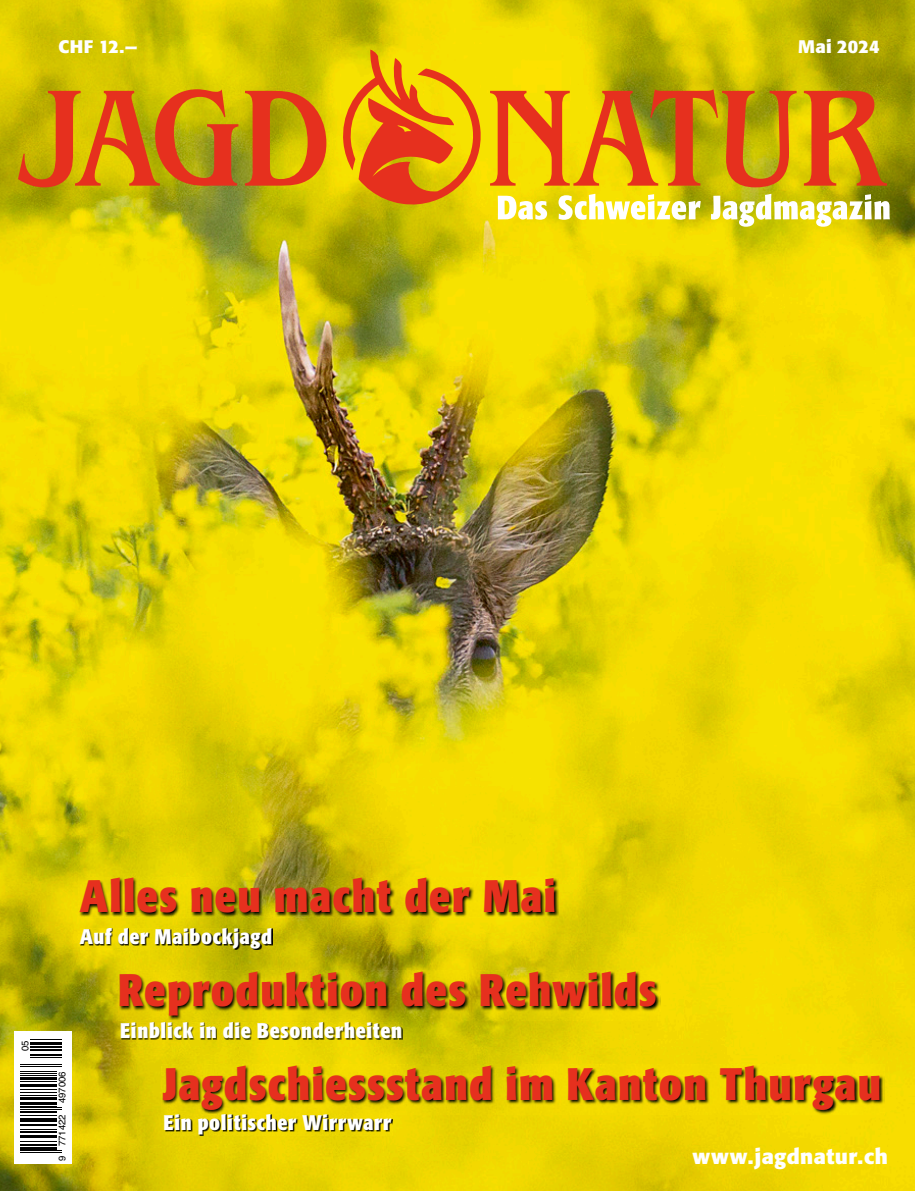
<style>
.page{position:relative;width:915px;height:1191px;background:#fff}
.page>*{position:absolute;margin:0;border:0;box-sizing:border-box;transform-origin:0 0}
.t1{font:700 condensed 45px "Formata";letter-spacing:.03em;color:#e6301e}
.t2{font:700 condensed 21px "Formata";letter-spacing:.035em;color:#fff}
.t3{font:700 21px "Formata";letter-spacing:.02em;color:#fff}
.t4{font:700 18px "Formata";letter-spacing:.015em;color:#fff}
.t5{font:9.6px "Helvetica";color:#000}
</style>
<div class="page">
<img style="left:0;top:0;width:914px;height:1191px">
<div style="left:14px;top:1031px;width:57px;height:132px;background:#fff"></div>
<svg style="left:20px;top:1044px;width:42px;height:106px"></svg>
<hr style="left:20px;top:1152px;width:42px;height:1px;background:#000">
<hr style="left:20px;top:1150px;width:42px;height:1px;background:#000">
<hr style="left:20px;top:1146px;width:37px;height:3px;background:#000">
<hr style="left:20px;top:1144px;width:37px;height:1px;background:#000">
<hr style="left:20px;top:1141px;width:37px;height:1px;background:#000">
<hr style="left:20px;top:1137px;width:37px;height:1px;background:#000">
<hr style="left:20px;top:1134px;width:37px;height:2px;background:#000">
<hr style="left:20px;top:1130px;width:37px;height:2px;background:#000">
<hr style="left:20px;top:1129px;width:37px;height:1px;background:#000">
<hr style="left:20px;top:1124px;width:37px;height:2px;background:#000">
<hr style="left:20px;top:1120px;width:37px;height:2px;background:#000">
<hr style="left:20px;top:1117px;width:37px;height:2px;background:#000">
<hr style="left:20px;top:1114px;width:37px;height:1px;background:#000">
<hr style="left:20px;top:1111px;width:37px;height:2px;background:#000">
<hr style="left:20px;top:1109px;width:42px;height:1px;background:#000">
<hr style="left:20px;top:1107px;width:42px;height:1px;background:#000">
<hr style="left:20px;top:1105px;width:37px;height:1px;background:#000">
<hr style="left:20px;top:1101px;width:37px;height:3px;background:#000">
<hr style="left:20px;top:1097px;width:37px;height:3px;background:#000">
<hr style="left:20px;top:1095px;width:37px;height:1px;background:#000">
<hr style="left:20px;top:1092px;width:37px;height:1px;background:#000">
<hr style="left:20px;top:1088px;width:37px;height:1px;background:#000">
<hr style="left:20px;top:1084px;width:37px;height:2px;background:#000">
<hr style="left:20px;top:1081px;width:37px;height:1px;background:#000">
<hr style="left:20px;top:1077px;width:37px;height:3px;background:#000">
<hr style="left:20px;top:1074px;width:37px;height:1px;background:#000">
<hr style="left:20px;top:1072px;width:37px;height:1px;background:#000">
<hr style="left:20px;top:1070px;width:37px;height:1px;background:#000">
<hr style="left:20px;top:1066px;width:42px;height:1px;background:#000">
<hr style="left:20px;top:1064px;width:42px;height:1px;background:#000">
<hr style="left:30px;top:1056px;width:32px;height:1px;background:#000">
<hr style="left:30px;top:1054px;width:32px;height:2px;background:#000">
<hr style="left:30px;top:1049px;width:32px;height:2px;background:#000">
<hr style="left:30px;top:1047px;width:32px;height:1px;background:#000">
<hr style="left:30px;top:1045px;width:32px;height:1px;background:#000">
<hr style="left:30px;top:1041px;width:32px;height:3px;background:#000">
<hr style="left:30px;top:1039px;width:32px;height:1px;background:#000">
<img style="left:119px;top:971px;width:541px;height:49px">
<img style="left:122px;top:1022px;width:280px;height:17px">
<img style="left:81px;top:928px;width:191px;height:21px">
<img style="left:79px;top:877px;width:479px;height:40px">
<img style="left:162px;top:1064px;width:721px;height:50px">
<img style="left:165px;top:1114px;width:227px;height:21px">
<svg style="left:18px;top:89px;width:220px;height:98px"></svg>
<svg style="left:245px;top:91px;width:81px;height:95px"></svg>
<svg style="left:490px;top:89px;width:306px;height:98px"></svg>
<svg style="left:803px;top:91px;width:83px;height:95px"></svg>
<svg style="left:340px;top:50px;width:144px;height:156px"></svg>
<svg style="left:497px;top:196px;width:50px;height:24px"></svg>
<svg style="left:558px;top:194px;width:142px;height:26px"></svg>
<svg style="left:710px;top:194px;width:179px;height:33px"></svg>
<p class="t4" style="left:58px;top:36px;width:80px">CHF 12. —</p>
<p class="t4" style="left:797px;top:36px;width:83px">Mai 2024</p>
<p class="t5" style="left:18px;top:1051px;width:12px;rotate:-90deg">05</p>
<p class="t5" style="left:55px;top:1161px;width:91px;rotate:-90deg">9 771422 497006</p>
<p class="t1" style="left:80px;top:868px;width:477px">Alles neu macht der Mai</p>
<p class="t2" style="left:80px;top:923px;width:194px">Auf der Maibockjagd</p>
<p class="t1" style="left:118px;top:962px;width:540px">Reproduktion des Rehwilds</p>
<p class="t2" style="left:120px;top:1017px;width:283px">Einblick in die Besonderheiten</p>
<p class="t1" style="left:162px;top:1056px;width:720px">Jagdschiessstand im Kanton Thurgau</p>
<p class="t2" style="left:163px;top:1109px;width:229px">Ein politischer Wirrwarr</p>
<p class="t3" style="left:692px;top:1143px;width:197px">www.jagdnatur.ch</p>
</div>
